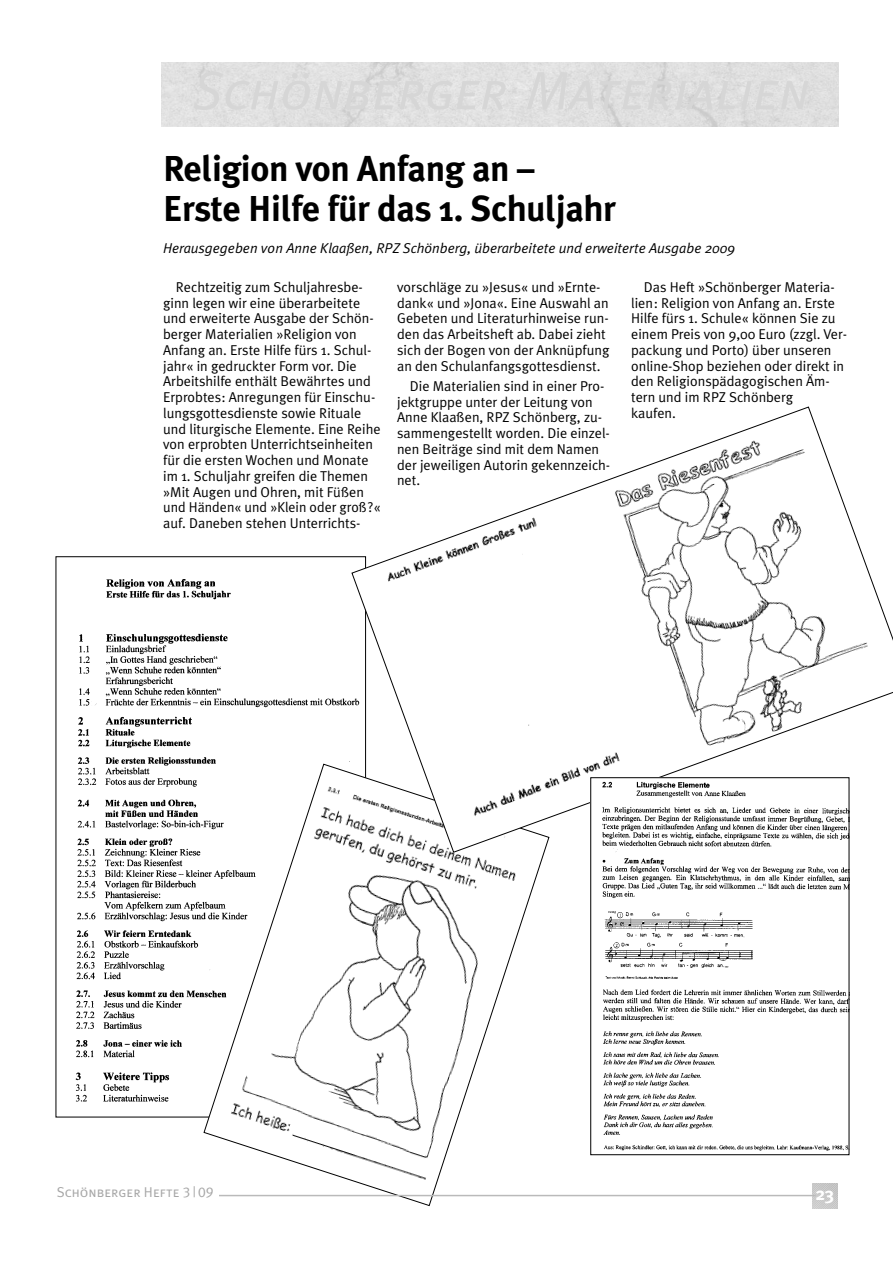
<style>
.page{position:relative;width:893px;height:1263px;background:#fff}
.page>*{position:absolute;margin:0;border:0;box-sizing:border-box;transform-origin:0 0}
.t1{font:700 36px/40.5px "Meta Plus";letter-spacing:-.01em;color:#000}
.t2{font:700 18px "Meta Plus";color:#fff}
.t3{font:14.25px/15.8px "Meta Plus Normal";color:#000}
.t4{font:italic 14.25px "Meta Plus Normal";color:#000}
.t5{font:14.25px "Meta Plus Normal Caps";color:#a6a6a6}
</style>
<div class="page">
<div style="left:162px;top:62px;width:676px;height:64px;background:#e0e0e0"></div>
<img style="left:75px;top:579px;width:276px;height:523px">
<svg style="left:203px;top:764px;width:346px;height:442px"></svg>
<svg style="left:351px;top:406px;width:541px;height:447px"></svg>
<img style="left:592px;top:779px;width:255px;height:372px">
<div style="left:590px;top:777px;width:259px;height:378px;border:1px solid #000"></div>
<svg style="left:812px;top:1184px;width:25px;height:25px"></svg>
<hr style="left:218px;top:1195px;width:597px;height:1px;background:#bababa">
<div style="left:55px;top:1185px;width:164px;height:27px;background:#fff"></div>
<h1 class="t1" style="left:163px;top:150px;width:454px">Religion von Anfang an –<br>Erste Hilfe für das 1. Schuljahr</h1>
<p class="t4" style="left:163px;top:242px;width:573px">Herausgegeben von Anne Klaaßen, RPZ Schönberg, überarbeitete und erweiterte Ausgabe 2009</p>
<p class="t3" style="left:163px;top:280px;width:219px;text-indent:13px">Rechtzeitig zum Schuljahresbe&shy;ginn legen wir eine überarbeitete und erweiterte Ausgabe der Schön&shy;berger Materialien »Religion von Anfang an. Erste Hilfe fürs 1. Schul&shy;jahr« in gedruckter Form vor. Die Arbeitshilfe enthält Bewährtes und Erprobtes: Anregungen für Einschu&shy;lungsgottesdienste sowie Rituale und liturgische Elemente. Eine Reihe von erprobten Unterrichtseinheiten für die ersten Wochen und Monate im 1. Schuljahr greifen die Themen »Mit Augen und Ohren, mit Füßen und Händen« und »Klein oder groß?« auf. Daneben stehen Unterrichts-</p>
<p class="t3" style="left:631px;top:280px;width:217px;text-indent:13px">Das Heft »Schönberger Materia&shy;lien: Religion von Anfang an. Erste<br>Hilfe fürs 1. Schule« können Sie zu einem Preis von 9,00 Euro (zzgl. Ver&shy;packung und Porto) über unseren online-Shop beziehen oder direkt in den Religionspädagogischen Äm&shy;tern und im RPZ Schönberg<br>kaufen.</p>
<p class="t3" style="left:397px;top:280px;width:214px">vorschläge zu »Jesus« und »Ernte&shy;dank« und »Jona«. Eine Auswahl an Gebeten und Literaturhinweise run&shy;den das Arbeitsheft ab. Dabei zieht sich der Bogen von der Anknüpfung an den Schulanfangsgottesdienst.</p>
<p class="t3" style="left:397px;top:379px;width:215px;text-indent:13px">Die Materialien sind in einer Pro&shy;jektgruppe unter der Leitung von<br>Anne Klaaßen, RPZ Schönberg, zu&shy;sammengestellt worden. Die einzel&shy;nen Beiträge sind mit dem Namen der jeweiligen Autorin gekennzeich&shy;net.</p>
<p class="t5" style="left:57px;top:1184px;width:158px">Schönberger Hefte 3 | 09</p>
<p class="t2" style="left:815px;top:1186px;width:20px">23</p>
</div>
